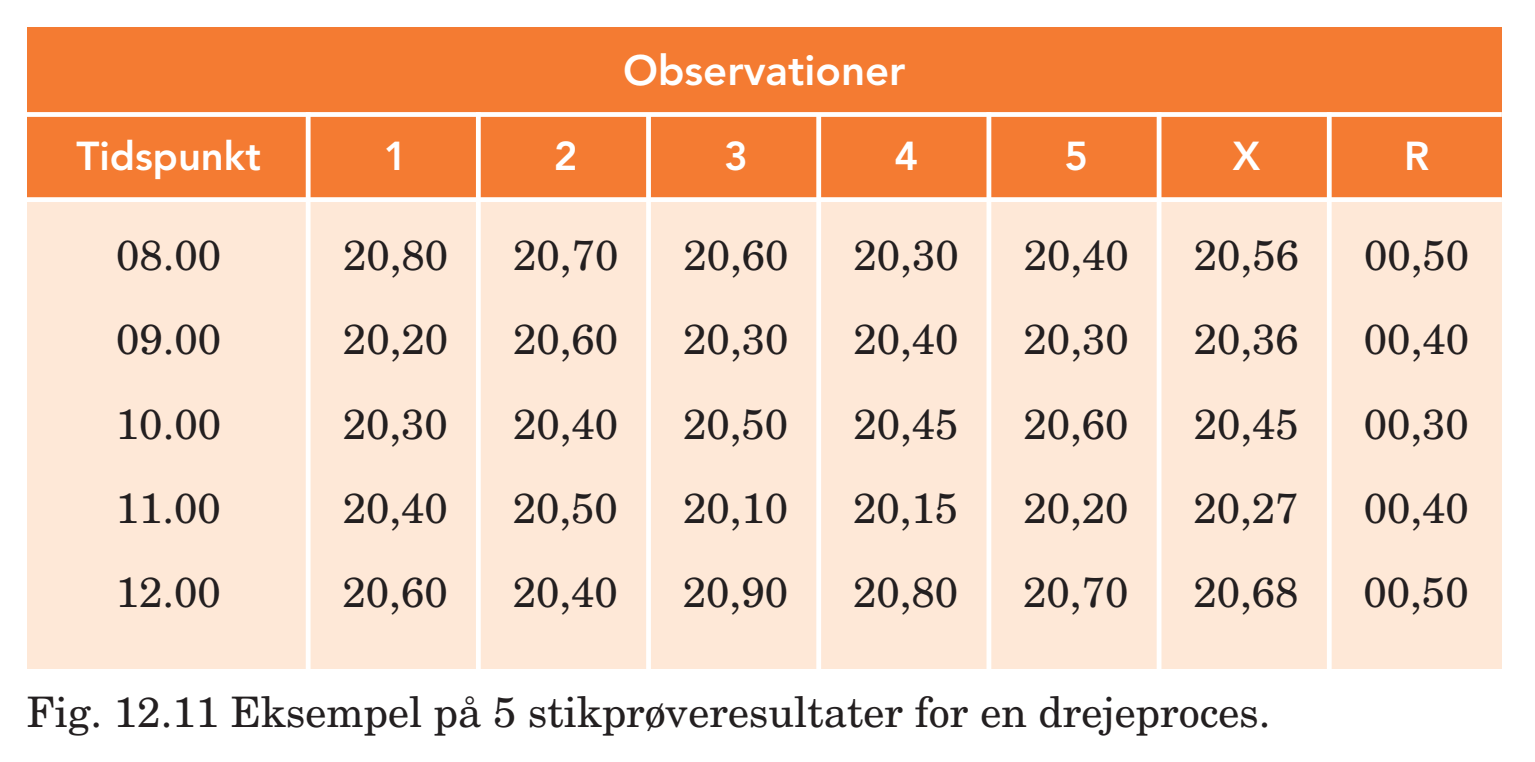
<style>
.page{position:relative;width:1535px;height:762px;background:#fff}
.page>*{position:absolute;margin:0;border:0;box-sizing:border-box;transform-origin:0 0}
.t1{font:42px "New Century Schlbk";color:#231f20}
.t2{font:800 42px "Avenir";color:#fff}
.t3{font:800 40px "Avenir";color:#fff}
</style>
<div class="page">
<div style="left:27px;top:27px;width:1474px;height:641px;background:#fee8d7"></div>
<div style="left:27px;top:27px;width:1474px;height:85px;background:#f47b32"></div>
<div style="left:27px;top:112px;width:1474px;height:85px;background:#f47b32"></div>
<div style="left:27px;top:112px;width:1474px;height:5px;background:#fff"></div>
<div style="left:1326px;top:112px;width:5px;height:559px;background:#fff"></div>
<div style="left:1156px;top:112px;width:5px;height:561px;background:#fff"></div>
<div style="left:986px;top:112px;width:5px;height:561px;background:#fff"></div>
<div style="left:816px;top:113px;width:5px;height:560px;background:#fff"></div>
<div style="left:646px;top:113px;width:5px;height:560px;background:#fff"></div>
<hr style="left:476px;top:112px;width:4px;height:561px;background:#fff">
<hr style="left:306px;top:112px;width:4px;height:561px;background:#fff">
<div style="left:27px;top:197px;width:1474px;height:5px;background:#fff"></div>
<p class="t2" style="left:623px;top:46px;width:284px">Observationer</p>
<p class="t3" style="left:76px;top:132px;width:186px">Tidspunkt</p>
<p class="t3" style="left:384px;top:132px;width:25px">1</p>
<p class="t3" style="left:554px;top:132px;width:25px">2</p>
<p class="t3" style="left:724px;top:132px;width:25px">3</p>
<p class="t3" style="left:894px;top:132px;width:25px">4</p>
<p class="t3" style="left:1064px;top:132px;width:25px">5</p>
<p class="t3" style="left:1232px;top:132px;width:29px">X</p>
<p class="t3" style="left:1403px;top:132px;width:27px">R</p>
<p class="t1" style="left:116px;top:230px;width:107px">08.00</p>
<p class="t1" style="left:343px;top:230px;width:107px">20,80</p>
<p class="t1" style="left:513px;top:230px;width:107px">20,70</p>
<p class="t1" style="left:683px;top:230px;width:107px">20,60</p>
<p class="t1" style="left:853px;top:230px;width:107px">20,30</p>
<p class="t1" style="left:1023px;top:230px;width:107px">20,40</p>
<p class="t1" style="left:1193px;top:230px;width:107px">20,56</p>
<p class="t1" style="left:1363px;top:230px;width:107px">00,50</p>
<p class="t1" style="left:116px;top:314px;width:107px">09.00</p>
<p class="t1" style="left:343px;top:314px;width:107px">20,20</p>
<p class="t1" style="left:513px;top:314px;width:107px">20,60</p>
<p class="t1" style="left:683px;top:314px;width:107px">20,30</p>
<p class="t1" style="left:853px;top:314px;width:107px">20,40</p>
<p class="t1" style="left:1023px;top:314px;width:107px">20,30</p>
<p class="t1" style="left:1193px;top:314px;width:107px">20,36</p>
<p class="t1" style="left:1363px;top:314px;width:107px">00,40</p>
<p class="t1" style="left:116px;top:398px;width:107px">10.00</p>
<p class="t1" style="left:343px;top:398px;width:107px">20,30</p>
<p class="t1" style="left:513px;top:398px;width:107px">20,40</p>
<p class="t1" style="left:683px;top:398px;width:107px">20,50</p>
<p class="t1" style="left:853px;top:398px;width:107px">20,45</p>
<p class="t1" style="left:1023px;top:398px;width:107px">20,60</p>
<p class="t1" style="left:1193px;top:398px;width:107px">20,45</p>
<p class="t1" style="left:1363px;top:398px;width:107px">00,30</p>
<p class="t1" style="left:116px;top:482px;width:107px">11.00</p>
<p class="t1" style="left:343px;top:482px;width:107px">20,40</p>
<p class="t1" style="left:513px;top:482px;width:107px">20,50</p>
<p class="t1" style="left:683px;top:482px;width:107px">20,10</p>
<p class="t1" style="left:853px;top:482px;width:107px">20,15</p>
<p class="t1" style="left:1023px;top:482px;width:107px">20,20</p>
<p class="t1" style="left:1193px;top:482px;width:107px">20,27</p>
<p class="t1" style="left:1363px;top:482px;width:107px">00,40</p>
<p class="t1" style="left:116px;top:566px;width:107px">12.00</p>
<p class="t1" style="left:342px;top:566px;width:107px">20,60</p>
<p class="t1" style="left:512px;top:566px;width:107px">20,40</p>
<p class="t1" style="left:682px;top:566px;width:107px">20,90</p>
<p class="t1" style="left:853px;top:566px;width:107px">20,80</p>
<p class="t1" style="left:1023px;top:566px;width:107px">20,70</p>
<p class="t1" style="left:1193px;top:566px;width:107px">20,68</p>
<p class="t1" style="left:1363px;top:566px;width:107px">00,50</p>
<p class="t1" style="left:27px;top:686px;width:1245px">Fig. 12.11 Eksempel på 5 stikprøveresultater for en drejeproces.</p>
</div>
